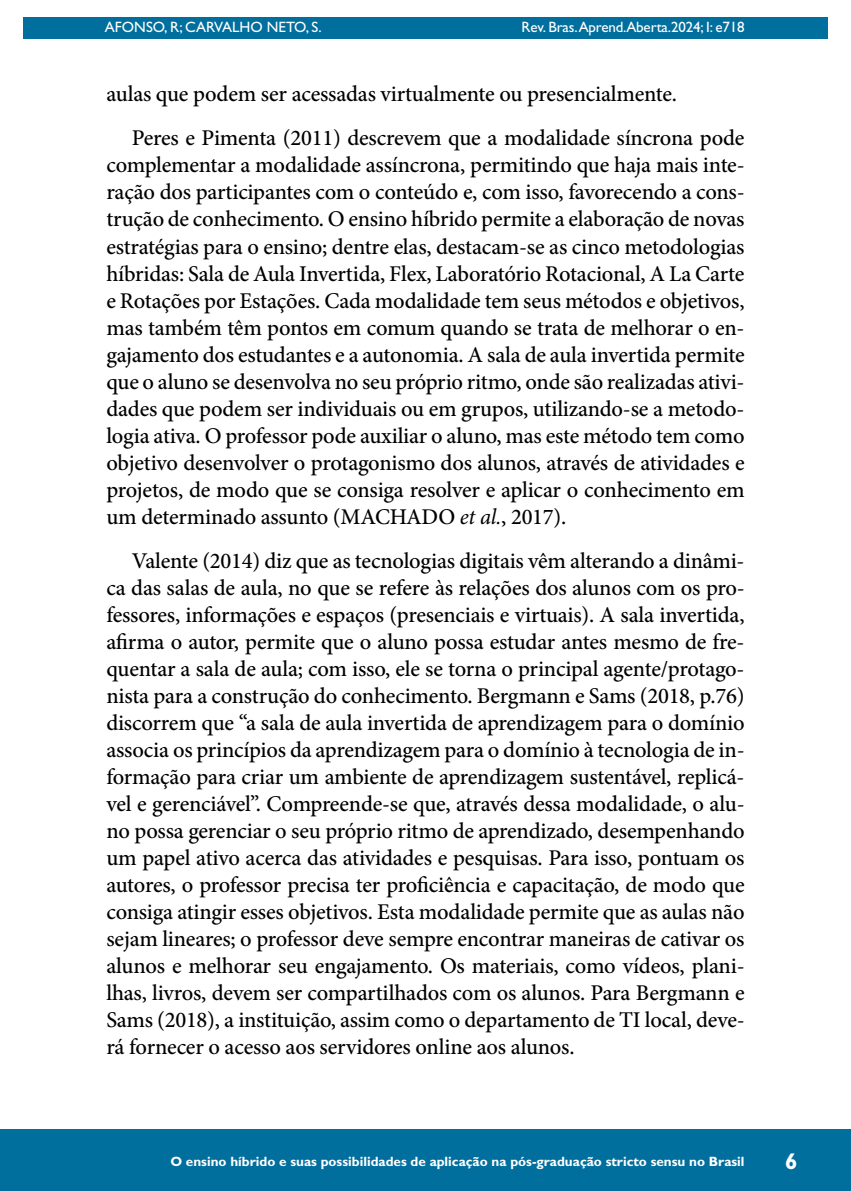
<style>
.page{position:relative;width:851px;height:1191px;background:#fff}
.page>*{position:absolute;margin:0;border:0;box-sizing:border-box;transform-origin:0 0}
.t1{font:500 22.5px/27px "Minion Pro";letter-spacing:-.01em;color:#000;text-align:justify}
.t2{font:700 22.5px "Gill Sans Std";color:#fff}
.t3{font:15px "Gill Sans Std";letter-spacing:-.01em;color:#fff}
.t4{font:700 13.5px "Gill Sans Std";color:#fff}
.s1{font-weight:400;font-style:italic}
</style>
<div class="page">
<hr style="left:104px;top:0;width:1px;height:467px;background:#006f9e">
<div style="left:23px;top:17px;width:804px;height:21px;background:#006f9e"></div>
<div style="left:0;top:1129px;width:850px;height:62px;background:#006f9e"></div>
<p class="t3" style="left:105px;top:18px;width:218px">AFONSO, R; CARVALHO NETO, S.</p>
<p class="t3" style="left:521px;top:18px;width:224px">Rev. Bras.Aprend.Aberta.2024; I: e718</p>
<p class="t1" style="left:132px;top:72px;width:614px;line-height:44px;text-indent:-26px">aulas que podem ser acessadas virtualmente ou presencialmente.<br>Peres e Pimenta (2011) descrevem que a modalidade síncrona pode</p>
<p class="t1" style="left:106px;top:152px;width:639px">complementar a modalidade assíncrona, permitindo que haja mais inte&shy;ração dos participantes com o conteúdo e, com isso, favorecendo a cons&shy;trução de conhecimento. O ensino híbrido permite a elaboração de novas estratégias para o ensino; dentre elas, destacam-se as cinco metodologias híbridas: Sala de Aula Invertida, Flex, Laboratório Rotacional, A La Carte e Rotações por Estações. Cada modalidade tem seus métodos e objetivos, mas também têm pontos em comum quando se trata de melhorar o en&shy;gajamento dos estudantes e a autonomia. A sala de aula invertida permite que o aluno se desenvolva no seu próprio ritmo, onde são realizadas ativi&shy;dades que podem ser individuais ou em grupos, utilizando-se a metodo&shy;logia ativa. O professor pode auxiliar o aluno, mas este método tem como objetivo desenvolver o protagonismo dos alunos, através de atividades e projetos, de modo que se consiga resolver e aplicar o conhecimento em um determinado assunto (MACHADO <span class="s1">et al.</span>, 2017).</p>
<p class="t1" style="left:106px;top:547px;width:639px;text-indent:26px">Valente (2014) diz que as tecnologias digitais vêm alterando a dinâmi&shy;ca das salas de aula, no que se refere às relações dos alunos com os pro&shy;fessores, informações e espaços (presenciais e virtuais). A sala invertida, afirma o autor, permite que o aluno possa estudar antes mesmo de fre&shy;quentar a sala de aula; com isso, ele se torna o principal agente/protago&shy;nista para a construção do conhecimento. Bergmann e Sams (2018, p.76) discorrem que “a sala de aula invertida de aprendizagem para o domínio associa os princípios da aprendizagem para o domínio à tecnologia de in&shy;formação para criar um ambiente de aprendizagem sustentável, replicá&shy;vel e gerenciável”. Compreende-se que, através dessa modalidade, o alu&shy;no possa gerenciar o seu próprio ritmo de aprendizado, desempenhando um papel ativo acerca das atividades e pesquisas. Para isso, pontuam os autores, o professor precisa ter proficiência e capacitação, de modo que consiga atingir esses objetivos. Esta modalidade permite que as aulas não sejam lineares; o professor deve sempre encontrar maneiras de cativar os alunos e melhorar seu engajamento. Os materiais, como vídeos, plani&shy;lhas, livros, devem ser compartilhados com os alunos. Para Bergmann e Sams (2018), a instituição, assim como o departamento de TI local, deve&shy;rá fornecer o acesso aos servidores online aos alunos.</p>
<p class="t4" style="left:170px;top:1153px;width:575px">O ensino híbrido e suas possibilidades de aplicação na pós-graduação stricto sensu no Brasil</p>
<p class="t2" style="left:785px;top:1148px;width:14px">6</p>
</div>
